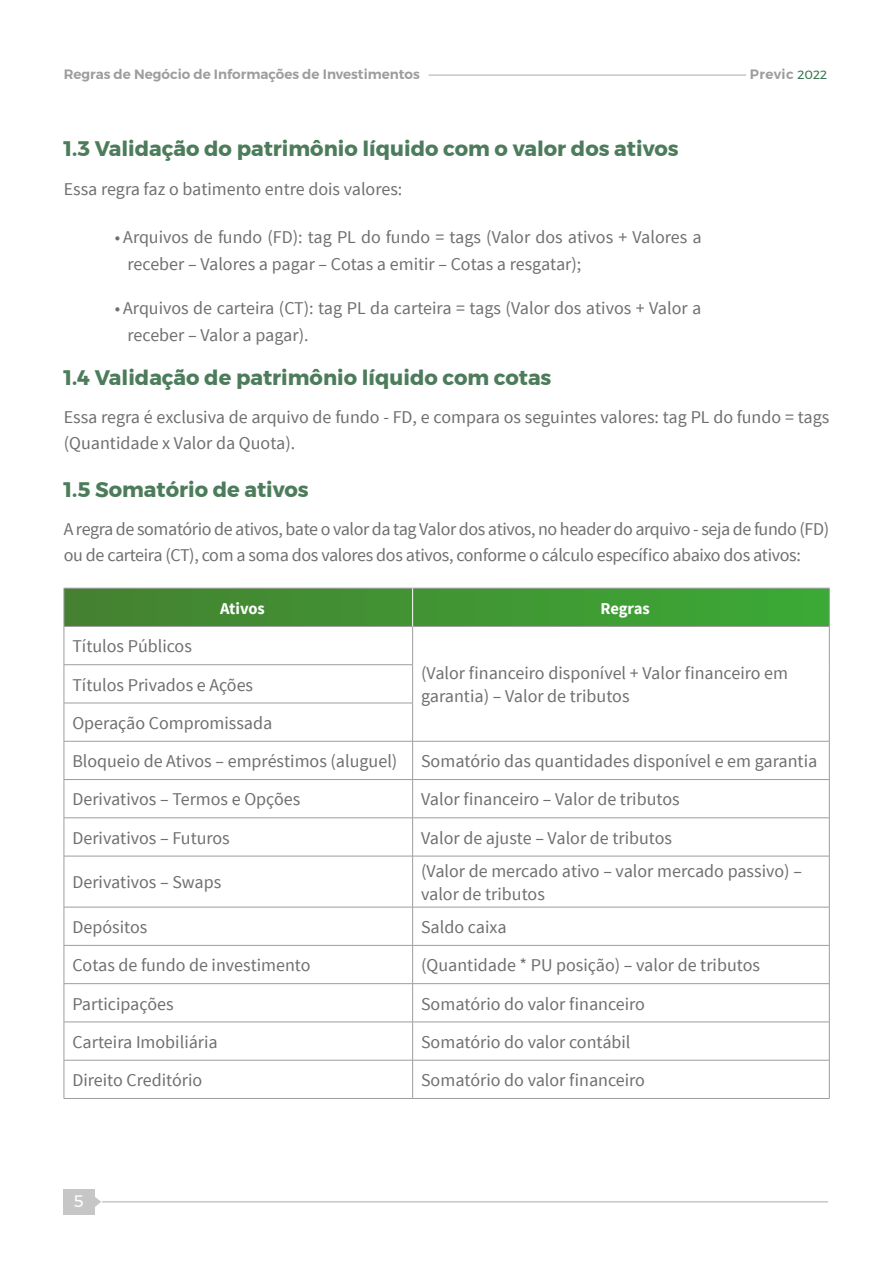
<style>
.page{position:relative;width:893px;height:1263px;background:#fff}
.page>*{position:absolute;margin:0;border:0;box-sizing:border-box;transform-origin:0 0}
.t1{font:700 21px "Montserrat";color:#4c7c5b}
.t2{font:18px/27px "Source Sans Pro";color:#706f6f}
.t3{font:18px/25.5px "Source Sans Pro";letter-spacing:-.02em;color:#706f6f}
.t4{font:700 16.5px "Source Sans Pro";letter-spacing:-.005em;color:#fff}
.t5{font:16.5px "Montserrat";color:#fff}
.t6{font:600 13.5px "Montserrat";color:#9d9d9c}
.s1{font-weight:400;font-size:12px;color:#37714d}
</style>
<div class="page">
<hr style="left:429px;top:74px;width:317px;height:2px;background:#c6c6c6">
<hr style="left:102px;top:1201px;width:726px;height:1px;background:#c6c6c6">
<div style="left:63px;top:1189px;width:32px;height:26px;background:#c6c6c6"></div>
<svg style="left:95px;top:1197px;width:6px;height:10px"></svg>
<svg style="left:65px;top:589px;width:764px;height:37px;background:#409433"></svg>
<svg style="left:65px;top:627px;width:764px;height:471px"></svg>
<hr style="left:64px;top:626px;width:349px;height:1px;background:#9d9d9c">
<hr style="left:413px;top:626px;width:416px;height:1px;background:#9d9d9c">
<hr style="left:412px;top:627px;width:1px;height:37px;background:#9d9d9c">
<hr style="left:64px;top:664px;width:349px;height:1px;background:#9d9d9c">
<hr style="left:412px;top:665px;width:1px;height:38px;background:#9d9d9c">
<hr style="left:64px;top:703px;width:349px;height:1px;background:#9d9d9c">
<hr style="left:412px;top:703px;width:1px;height:38px;background:#9d9d9c">
<hr style="left:64px;top:741px;width:349px;height:1px;background:#9d9d9c">
<hr style="left:413px;top:741px;width:416px;height:1px;background:#9d9d9c">
<hr style="left:412px;top:741px;width:1px;height:38px;background:#9d9d9c">
<hr style="left:64px;top:779px;width:349px;height:1px;background:#9d9d9c">
<hr style="left:413px;top:779px;width:416px;height:1px;background:#9d9d9c">
<hr style="left:412px;top:780px;width:1px;height:38px;background:#9d9d9c">
<hr style="left:64px;top:817px;width:349px;height:1px;background:#9d9d9c">
<hr style="left:413px;top:817px;width:416px;height:1px;background:#9d9d9c">
<hr style="left:412px;top:818px;width:1px;height:38px;background:#9d9d9c">
<hr style="left:64px;top:856px;width:349px;height:1px;background:#9d9d9c">
<hr style="left:413px;top:856px;width:416px;height:1px;background:#9d9d9c">
<hr style="left:412px;top:856px;width:1px;height:51px;background:#9d9d9c">
<hr style="left:64px;top:907px;width:349px;height:1px;background:#9d9d9c">
<hr style="left:413px;top:907px;width:416px;height:1px;background:#9d9d9c">
<hr style="left:412px;top:907px;width:1px;height:38px;background:#9d9d9c">
<hr style="left:64px;top:945px;width:349px;height:1px;background:#9d9d9c">
<hr style="left:413px;top:945px;width:416px;height:1px;background:#9d9d9c">
<hr style="left:412px;top:945px;width:1px;height:38px;background:#9d9d9c">
<hr style="left:64px;top:983px;width:349px;height:1px;background:#9d9d9c">
<hr style="left:413px;top:983px;width:416px;height:1px;background:#9d9d9c">
<hr style="left:412px;top:984px;width:1px;height:38px;background:#9d9d9c">
<hr style="left:64px;top:1022px;width:349px;height:1px;background:#9d9d9c">
<hr style="left:413px;top:1022px;width:416px;height:1px;background:#9d9d9c">
<hr style="left:412px;top:1022px;width:1px;height:38px;background:#9d9d9c">
<hr style="left:64px;top:1060px;width:349px;height:1px;background:#9d9d9c">
<hr style="left:413px;top:1060px;width:416px;height:1px;background:#9d9d9c">
<hr style="left:412px;top:1060px;width:1px;height:38px;background:#9d9d9c">
<hr style="left:64px;top:588px;width:349px;height:1px;background:#9d9d9c">
<hr style="left:64px;top:588px;width:1px;height:38px;background:#9d9d9c">
<hr style="left:413px;top:588px;width:416px;height:1px;background:#9d9d9c">
<hr style="left:829px;top:588px;width:1px;height:38px;background:#9d9d9c">
<hr style="left:64px;top:627px;width:1px;height:37px;background:#9d9d9c">
<hr style="left:829px;top:627px;width:1px;height:38px;background:#9d9d9c">
<hr style="left:829px;top:665px;width:1px;height:38px;background:#9d9d9c">
<hr style="left:829px;top:703px;width:1px;height:38px;background:#9d9d9c">
<hr style="left:64px;top:665px;width:1px;height:38px;background:#9d9d9c">
<hr style="left:64px;top:703px;width:1px;height:38px;background:#9d9d9c">
<hr style="left:64px;top:741px;width:1px;height:38px;background:#9d9d9c">
<hr style="left:829px;top:741px;width:1px;height:38px;background:#9d9d9c">
<hr style="left:64px;top:780px;width:1px;height:38px;background:#9d9d9c">
<hr style="left:829px;top:780px;width:1px;height:38px;background:#9d9d9c">
<hr style="left:64px;top:818px;width:1px;height:38px;background:#9d9d9c">
<hr style="left:829px;top:818px;width:1px;height:38px;background:#9d9d9c">
<hr style="left:64px;top:856px;width:1px;height:51px;background:#9d9d9c">
<hr style="left:829px;top:856px;width:1px;height:51px;background:#9d9d9c">
<hr style="left:64px;top:907px;width:1px;height:38px;background:#9d9d9c">
<hr style="left:829px;top:907px;width:1px;height:38px;background:#9d9d9c">
<hr style="left:64px;top:945px;width:1px;height:38px;background:#9d9d9c">
<hr style="left:829px;top:945px;width:1px;height:38px;background:#9d9d9c">
<hr style="left:64px;top:984px;width:1px;height:38px;background:#9d9d9c">
<hr style="left:829px;top:984px;width:1px;height:38px;background:#9d9d9c">
<hr style="left:64px;top:1022px;width:1px;height:38px;background:#9d9d9c">
<hr style="left:829px;top:1022px;width:1px;height:38px;background:#9d9d9c">
<hr style="left:64px;top:1060px;width:1px;height:38px;background:#9d9d9c">
<hr style="left:829px;top:1060px;width:1px;height:38px;background:#9d9d9c">
<hr style="left:64px;top:1098px;width:349px;height:1px;background:#9d9d9c">
<hr style="left:413px;top:1098px;width:416px;height:1px;background:#9d9d9c">
<hr style="left:412px;top:588px;width:1px;height:38px;background:#fff">
<p class="t6" style="left:64px;top:64px;width:358px">Regras de Negócio de Informações de Investimentos</p>
<p class="t6" style="left:750px;top:64px;width:79px">Previc <span class="s1">2022</span></p>
<p class="t1" style="left:64px;top:132px;width:616px">1.3 Validação do patrimônio líquido com o valor dos ativos</p>
<p class="t2" style="left:64px;top:175px;width:340px">Essa regra faz o batimento entre dois valores:</p>
<p class="t2" style="left:128px;top:224px;width:576px;text-indent:-13px">• Arquivos de fundo (FD): tag PL do fundo = tags (Valor dos ativos + Valores a receber – Valores a pagar – Cotas a emitir – Cotas a resgatar);</p>
<p class="t2" style="left:128px;top:295px;width:575px;text-indent:-13px">• Arquivos de carteira (CT): tag PL da carteira = tags (Valor dos ativos + Valor a receber – Valor a pagar).</p>
<p class="t1" style="left:64px;top:361px;width:489px">1.4 Validação de patrimônio líquido com cotas</p>
<p class="t2" style="left:64px;top:405px;width:767px;line-height:25.5px">Essa regra é exclusiva de arquivo de fundo - FD, e compara os seguintes valores: tag PL do fundo = tags (Quantidade x Valor da Quota).</p>
<p class="t1" style="left:64px;top:473px;width:247px">1.5 Somatório de ativos</p>
<p class="t3" style="left:64px;top:517px;width:767px">A regra de somatório de ativos, bate o valor da tag Valor dos ativos, no header do arquivo - seja de fundo (FD) ou de carteira (CT), com a soma dos valores dos ativos, conforme o cálculo específico abaixo dos ativos:</p>
<p class="t4" style="left:220px;top:597px;width:46px">Ativos</p>
<p class="t4" style="left:600px;top:597px;width:51px">Regras</p>
<p class="t2" style="left:72px;top:633px;width:121px">Títulos Públicos</p>
<p class="t2" style="left:421px;top:662px;width:368px;line-height:22.5px">(Valor financeiro disponível + Valor financeiro em garantia) – Valor de tributos</p>
<p class="t2" style="left:72px;top:666px;width:326px;line-height:38.2px">Títulos Privados e Ações<br>Operação Compromissada<br>Bloqueio de Ativos – empréstimos (aluguel)</p>
<p class="t2" style="left:421px;top:748px;width:398px">Somatório das quantidades disponível e em garantia</p>
<p class="t2" style="left:72px;top:786px;width:229px">Derivativos – Termos e Opções</p>
<p class="t2" style="left:421px;top:786px;width:260px">Valor financeiro – Valor de tributos</p>
<p class="t2" style="left:72px;top:824px;width:159px">Derivativos – Futuros</p>
<p class="t2" style="left:421px;top:824px;width:253px">Valor de ajuste – Valor de tributos</p>
<p class="t2" style="left:72px;top:869px;width:150px">Derivativos – Swaps</p>
<p class="t2" style="left:421px;top:860px;width:382px;line-height:22.5px">(Valor de mercado ativo – valor mercado passivo) – valor de tributos</p>
<p class="t2" style="left:72px;top:914px;width:76px">Depósitos</p>
<p class="t2" style="left:421px;top:914px;width:87px">Saldo caixa</p>
<p class="t2" style="left:72px;top:952px;width:240px">Cotas de fundo de investimento</p>
<p class="t2" style="left:421px;top:952px;width:340px">(Quantidade * PU posição) – valor de tributos</p>
<p class="t2" style="left:72px;top:990px;width:103px">Participações</p>
<p class="t2" style="left:421px;top:990px;width:225px">Somatório do valor financeiro</p>
<p class="t2" style="left:72px;top:1029px;width:147px">Carteira Imobiliária</p>
<p class="t2" style="left:421px;top:1029px;width:211px">Somatório do valor contábil</p>
<p class="t2" style="left:72px;top:1067px;width:131px">Direito Creditório</p>
<p class="t2" style="left:421px;top:1067px;width:225px">Somatório do valor financeiro</p>
<p class="t5" style="left:74px;top:1188px;width:12px">5</p>
</div>
